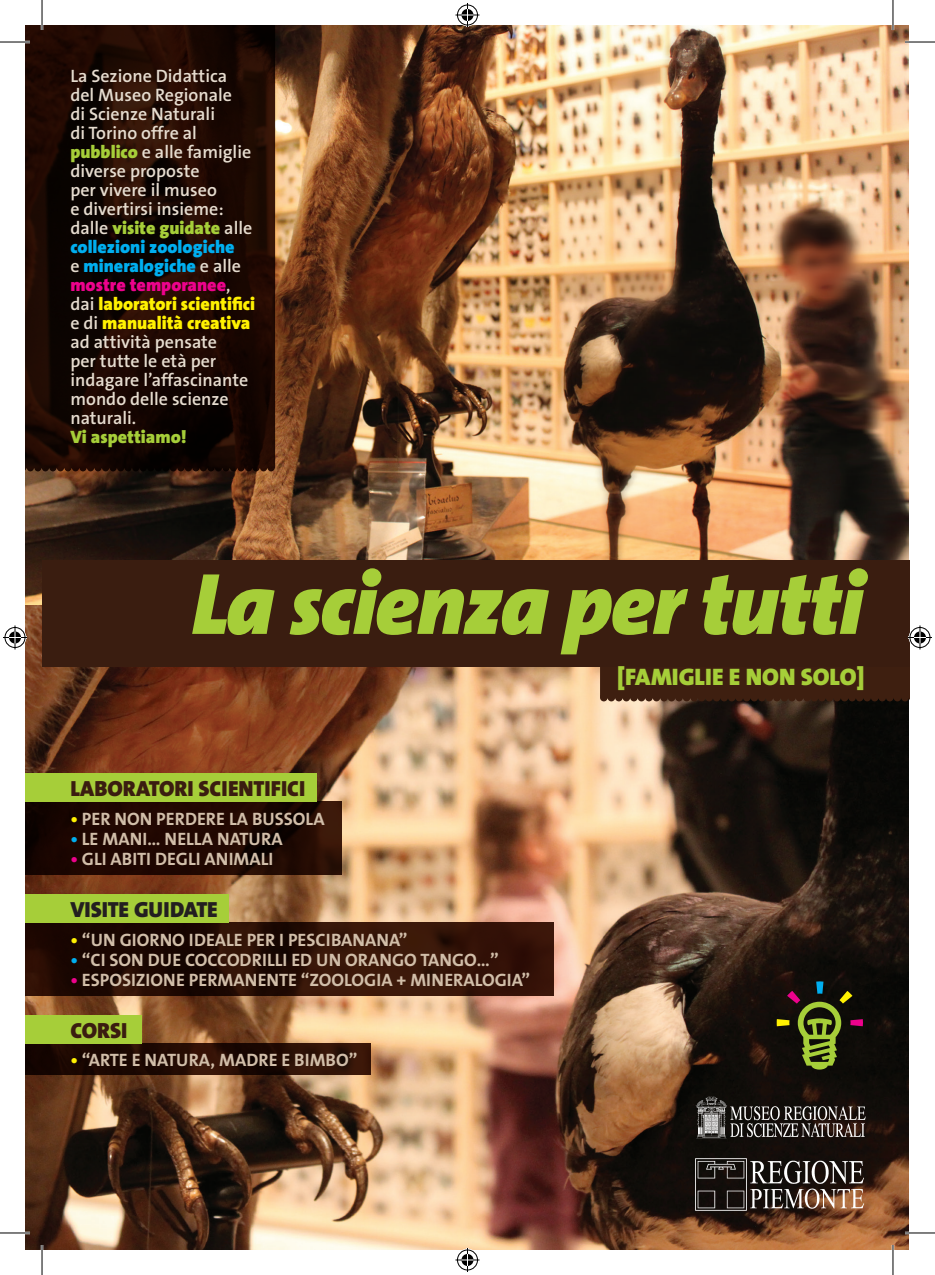
<style>
.page{position:relative;width:935px;height:1275px;background:#fff}
.page>*{position:absolute;margin:0;border:0;box-sizing:border-box;transform-origin:0 0}
.t1{font:italic 900 88px "The Sans B9";letter-spacing:-.02em;color:#a6ce39}
.t2{font:900 24px "The Sans B9";color:#a6ce39}
.t3{font:900 22px "The Sans B9";color:#3a1d10}
.t4{font:900 22px "The Sans B9";letter-spacing:.01em;color:#231f20}
.t5{font:600 18px/19px "The Sans B6";color:#e6dccf}
.t6{font:700 18px "The Sans B7";color:#d1bea9}
.t7{font:900 18px/19px "The Sans B9";color:#fff101}
.t8{font:900 18px "The Sans B9";color:#a6ce39}
.s1{font-family:"The Sans B9";font-weight:900;color:#a6ce39}
.s2{font-family:"The Sans B6";font-weight:600;color:#e6dccf}
.s3{color:#a6ce39}
.s4{color:#00aeef}
.s5{color:#ed028c}
.s6{color:#fff101}
</style>
<div class="page">
<img style="left:25px;top:25px;width:883px;height:1225px">
<div style="left:600px;top:666px;width:309px;height:35px;background:#3e1f10"></div>
<svg style="left:25px;top:25px;width:250px;height:446px;background:#1a0802"></svg>
<div style="left:42px;top:560px;width:867px;height:106px;background:#3a1d10"></div>
<svg style="left:25px;top:801px;width:317px;height:74px;background:#200a02"></svg>
<svg style="left:25px;top:1043px;width:345px;height:31px;background:#250e04"></svg>
<svg style="left:25px;top:922px;width:528px;height:73px;background:#2b0f05"></svg>
<div style="left:25px;top:773px;width:291px;height:28px;background:#a6ce39"></div>
<div style="left:25px;top:1015px;width:116px;height:28px;background:#a6ce39"></div>
<div style="left:25px;top:894px;width:204px;height:28px;background:#a6ce39"></div>
<img style="left:692px;top:1093px;width:176px;height:48px">
<img style="left:695px;top:1159px;width:168px;height:51px">
<svg style="left:776px;top:981px;width:86px;height:88px;background:#353716"></svg>
<hr style="left:0;top:41px;width:30px;height:2px;background:#fff">
<hr style="left:904px;top:41px;width:30px;height:2px;background:#fff">
<hr style="left:0;top:1231px;width:30px;height:3px;background:#fff">
<hr style="left:904px;top:1231px;width:30px;height:3px;background:#fff">
<hr style="left:41px;top:0;width:2px;height:30px;background:#fff">
<hr style="left:41px;top:1245px;width:2px;height:30px;background:#fff">
<hr style="left:891px;top:0;width:3px;height:30px;background:#fff">
<hr style="left:891px;top:1245px;width:3px;height:30px;background:#fff">
<hr style="left:0;top:42px;width:30px;height:1px;background:#000">
<hr style="left:904px;top:42px;width:30px;height:1px;background:#000">
<hr style="left:0;top:1232px;width:30px;height:1px;background:#000">
<hr style="left:904px;top:1232px;width:30px;height:1px;background:#000">
<hr style="left:42px;top:0;width:1px;height:30px;background:#000">
<hr style="left:42px;top:1245px;width:1px;height:30px;background:#000">
<hr style="left:892px;top:0;width:1px;height:30px;background:#000">
<hr style="left:892px;top:1245px;width:1px;height:30px;background:#000">
<svg style="left:455px;top:3px;width:24px;height:24px"></svg>
<svg style="left:455px;top:1248px;width:24px;height:24px"></svg>
<svg style="left:3px;top:625px;width:24px;height:24px"></svg>
<svg style="left:908px;top:625px;width:23px;height:24px"></svg>
<p class="t5" style="left:70px;top:67px;width:182px">La Sezione Didattica del Museo Regionale di Scienze Naturali<br>di Torino offre al <span class="s1">pubblico</span> e alle famiglie diverse proposte<br>per vivere il museo<br>e divertirsi insieme:</p>
<p class="t7" style="left:70px;top:219px;width:186px"><span class="s2">dalle</span> <span class="s3">visite guidate</span> <span class="s2">alle </span><span class="s4">collezioni zoologiche<br></span><span class="s2">e</span> <span class="s4">mineralogiche</span> <span class="s2">e alle </span><span class="s5">mostre temporanee</span><span class="s2">, dai</span> laboratori scientifici <span class="s2">e di</span> manualità creativa</p>
<p class="t5" style="left:70px;top:333px;width:179px">ad attività pensate<br>per tutte le età per indagare l’affascinante mondo delle scienze naturali.</p>
<p class="t8" style="left:70px;top:427px;width:118px">Vi aspettiamo!</p>
<h1 class="t1" style="left:191px;top:557px;width:673px">La scienza per tutti</h1>
<p class="t3" style="left:70px;top:777px;width:234px">LABORATORI SCIENTIFICI</p>
<p class="t6" style="left:70px;top:809px;width:256px"><span class="s6">•</span> PER NON PERDERE LA BUSSOLA</p>
<p class="t6" style="left:70px;top:829px;width:214px"><span class="s4">•</span> LE MANI… NELLA NATURA</p>
<p class="t6" style="left:70px;top:849px;width:204px"><span class="s5">•</span> GLI ABITI DEGLI ANIMALI</p>
<p class="t4" style="left:70px;top:898px;width:149px">visite guidate</p>
<p class="t6" style="left:70px;top:930px;width:338px"><span class="s6">•</span> “UN GIORNO IDEALE PER I PESCIBANANA”</p>
<p class="t6" style="left:70px;top:950px;width:430px"><span class="s4">•</span> “CI SON DUE COCCODRILLI ED UN ORANGO TANGO…”</p>
<p class="t6" style="left:70px;top:970px;width:461px"><span class="s5">•</span> ESPOSIZIONE PERMANENTE “ZOOLOGIA + MINERALOGIA”</p>
<p class="t3" style="left:70px;top:1018px;width:58px">corsi</p>
<p class="t6" style="left:70px;top:1051px;width:288px"><span class="s6">•</span> “ARTE E NATURA, MADRE E BIMBO”</p>
<h2 class="t2" style="left:617px;top:663px;width:249px">[famiglie e non solo]</h2>
</div>
